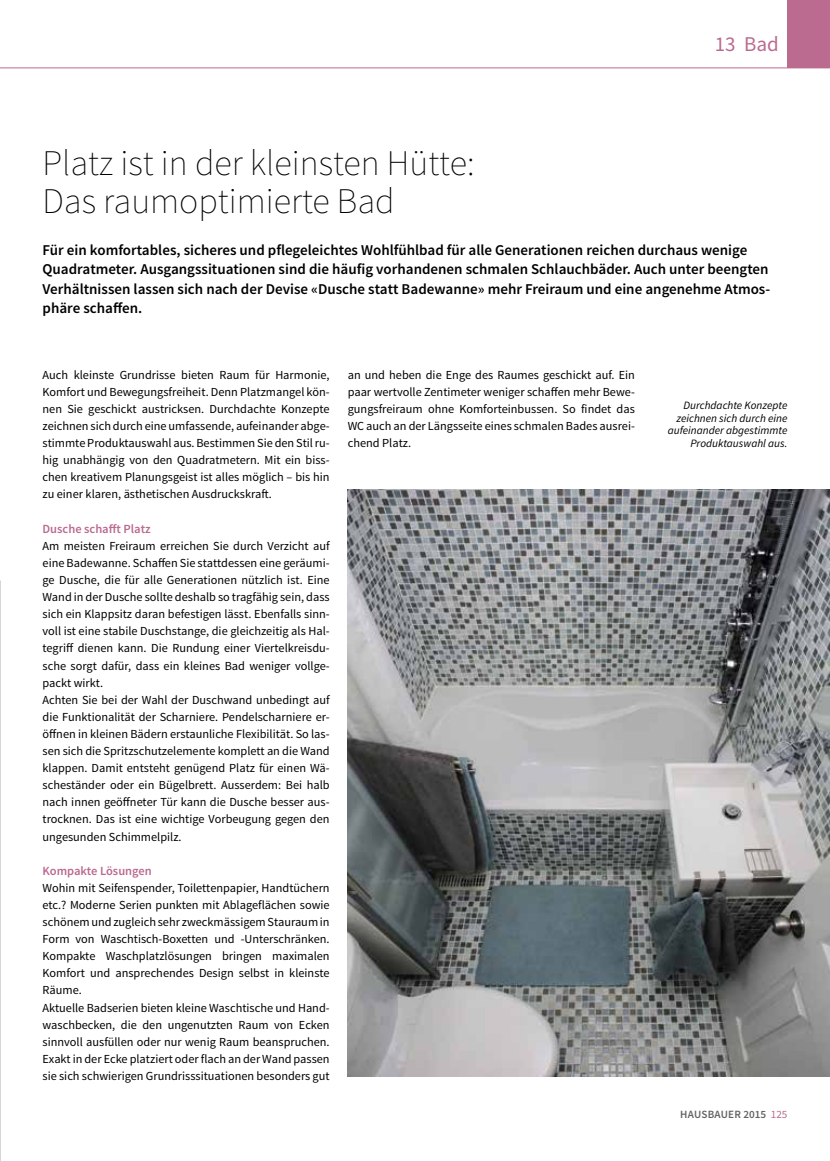
<style>
.page{position:relative;width:830px;height:1161px;background:#fff}
.page>*{position:absolute;margin:0;border:0;box-sizing:border-box;transform-origin:0 0}
.t1{font:200 36px/37.5px "Source Sans Pro";color:#000}
.t2{font:21px "Source Sans Pro";color:#bb6a90}
.t3{font:600 15px/19.5px "Source Sans Pro";color:#000}
.t4{font:600 12.45px "Source Sans Pro";color:#bb6a90}
.t5{font:12.3px/17.1px "Source Sans Pro";color:#000;text-align:justify}
.t6{font:italic 11.25px/12.8px "Source Sans Pro";color:#000;text-align:right}
.t7{font:600 11.1px "Source Sans Pro";letter-spacing:.01em;color:#636363}
.s1{font-weight:400;color:#bb6a90}
</style>
<div class="page">
<div style="left:787px;top:0;width:42px;height:68px;background:#bb6a90"></div>
<hr style="left:0;top:68px;width:829px;height:1px;background:#bb6a90">
<img style="left:347px;top:489px;width:482px;height:587px">
<h2 class="t2" style="left:714px;top:31px;width:66px">13 Bad</h2>
<h1 class="t1" style="left:43px;top:144px;width:433px">Platz ist in der kleinsten Hütte:<br>Das raumoptimierte Bad</h1>
<p class="t3" style="left:43px;top:240px;width:727px">Für ein komfortables, sicheres und pflegeleichtes Wohlfühlbad für alle Generationen reichen durchaus wenige Quadratmeter. Ausgangssituationen sind die häufig vorhandenen schmalen Schlauchbäder. Auch unter beengten Verhältnissen lassen sich nach der Devise «Dusche statt Badewanne» mehr Freiraum und eine angenehme Atmos&shy;phäre schaffen.</p>
<p class="t5" style="left:43px;top:366px;width:288px">Auch kleinste Grundrisse bieten Raum für Harmonie, Komfort und Bewegungsfreiheit. Denn Platzmangel kön&shy;nen Sie geschickt austricksen. Durchdachte Konzepte zeichnen sich durch eine umfassende, aufeinander abge&shy;stimmte Produktauswahl aus. Bestimmen Sie den Stil ru&shy;hig unabhängig von den Quadratmetern. Mit ein biss&shy;chen kreativem Planungsgeist ist alles möglich – bis hin zu einer klaren, ästhetischen Ausdruckskraft.</p>
<p class="t4" style="left:43px;top:521px;width:110px">Dusche schafft Platz</p>
<p class="t5" style="left:43px;top:537px;width:288px;text-align:left">Am meisten Freiraum erreichen Sie durch Verzicht auf eine Badewanne. Schaffen Sie stattdessen eine geräumi&shy;ge Dusche, die für alle Generationen nützlich ist. Eine Wand in der Dusche sollte deshalb so tragfähig sein, dass sich ein Klappsitz daran befestigen lässt. Ebenfalls sinn&shy;voll ist eine stabile Duschstange, die gleichzeitig als Hal&shy;tegriff dienen kann. Die Rundung einer Viertelkreisdu&shy;sche sorgt dafür, dass ein kleines Bad weniger vollge&shy;packt wirkt.<br>Achten Sie bei der Wahl der Duschwand unbedingt auf die Funktionalität der Scharniere. Pendelscharniere er&shy;öffnen in kleinen Bädern erstaunliche Flexibilität. So las&shy;sen sich die Spritzschutzelemente komplett an die Wand klappen. Damit entsteht genügend Platz für einen Wä&shy;scheständer oder ein Bügelbrett. Ausserdem: Bei halb nach innen geöffneter Tür kann die Dusche besser aus&shy;trocknen. Das ist eine wichtige Vorbeugung gegen den ungesunden Schimmelpilz.</p>
<p class="t4" style="left:43px;top:863px;width:111px">Kompakte Lösungen</p>
<p class="t5" style="left:43px;top:879px;width:288px;text-align:left">Wohin mit Seifenspender, Toilettenpapier, Handtüchern etc.? Moderne Serien punkten mit Ablageflächen sowie schönem und zugleich sehr zweckmässigem Stauraum in Form von Waschtisch-Boxetten und -Unterschränken.<br>Kompakte Waschplatzlösungen bringen maximalen Komfort und ansprechendes Design selbst in kleinste Räume.<br>Aktuelle Badserien bieten kleine Waschtische und Hand&shy;waschbecken, die den ungenutzten Raum von Ecken sinnvoll ausfüllen oder nur wenig Raum beanspruchen.<br>Exakt in der Ecke platziert oder flach an der Wand passen sie sich schwierigen Grundrisssituationen besonders gut</p>
<p class="t5" style="left:347px;top:366px;width:288px">an und heben die Enge des Raumes geschickt auf. Ein paar wertvolle Zentimeter weniger schaffen mehr Bewe&shy;gungsfreiraum ohne Komforteinbussen. So findet das WC auch an der Längsseite eines schmalen Bades ausrei&shy;chend Platz.</p>
<p class="t6" style="left:667px;top:399px;width:121px">Durchdachte Konzepte zeichnen sich durch eine aufeinander abgestimmte<br>Produktauswahl aus.</p>
<p class="t7" style="left:680px;top:1108px;width:109px">HAUSBAUER 2015 <span class="s1">125</span></p>
</div>
